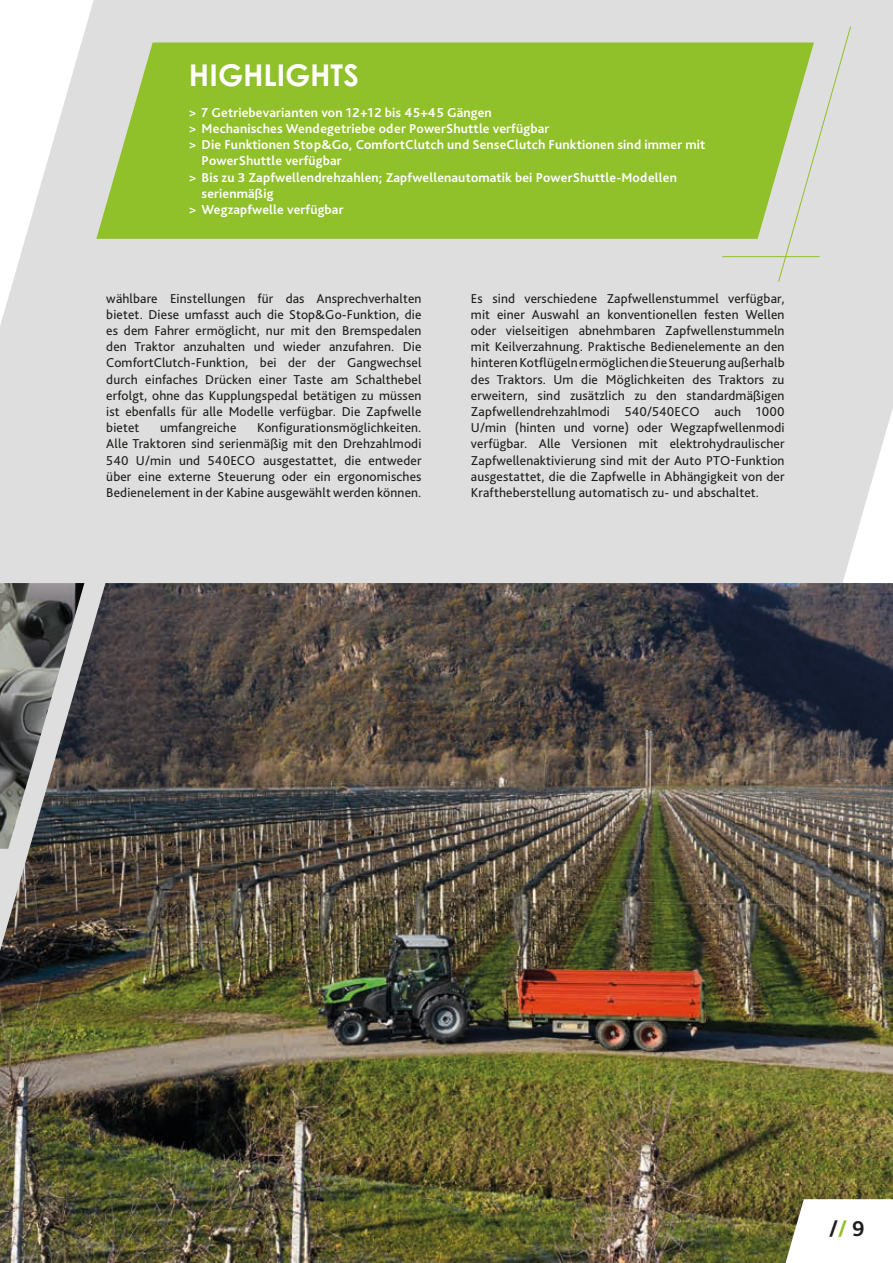
<style>
.page{position:relative;width:893px;height:1263px;background:#fff}
.page>*{position:absolute;margin:0;border:0;box-sizing:border-box;transform-origin:0 0}
.t1{font:700 30px "Century Gothic Pro";letter-spacing:.005em;color:#fff}
.t2{font:700 22.5px "Bliss Pro";color:#1d1d1b}
.t3{font:13.5px/16.2px "Bliss Pro";letter-spacing:.01em;color:#1d1d1b;text-align:justify}
.t4{font:700 13.5px "Bliss Pro";letter-spacing:.01em;color:#fff}
.s1{color:#90c02a}
</style>
<div class="page">
<div style="left:0;top:0;width:893px;height:583px;background:#dfdede"></div>
<div style="left:96px;top:43px;width:682px;height:196px;background:#90c02a"></div>
<img style="left:0;top:583px;width:893px;height:680px">
<img style="left:0;top:583px;width:84px;height:266px">
<svg style="left:778px;top:26px;width:73px;height:257px;background:#d4d9c5"></svg>
<hr style="left:722px;top:256px;width:97px;height:1px;background:#90c02a">
<svg style="left:785px;top:1199px;width:108px;height:64px"></svg>
<h1 class="t1" style="left:189px;top:56px;width:172px">HIGHLIGHTS</h1>
<p class="t4" style="left:189px;top:104px;width:304px">&gt; 7 Getriebevarianten von 12+12 bis 45+45 Gängen</p>
<p class="t4" style="left:189px;top:120px;width:362px">&gt; Mechanisches Wendegetriebe oder PowerShuttle verfügbar</p>
<p class="t4" style="left:189px;top:136px;width:518px">&gt; Die Funktionen Stop&amp;Go, ComfortClutch und SenseClutch Funktionen sind immer mit</p>
<p class="t4" style="left:202px;top:152px;width:142px">PowerShuttle verfügbar</p>
<p class="t4" style="left:189px;top:169px;width:490px">&gt; Bis zu 3 Zapfwellendrehzahlen; Zapfwellenautomatik bei PowerShuttle-Modellen</p>
<p class="t4" style="left:202px;top:185px;width:73px">serienmäßig</p>
<p class="t4" style="left:189px;top:201px;width:156px">&gt; Wegzapfwelle verfügbar</p>
<p class="t3" style="left:106px;top:290px;width:317px">wählbare Einstellungen für das Ansprechverhalten bietet. Diese umfasst auch die Stop&amp;Go-Funktion, die es dem Fahrer ermöglicht, nur mit den Bremspedalen den Traktor anzuhalten und wieder anzufahren. Die ComfortClutch-Funktion, bei der der Gangwechsel durch einfaches Drücken einer Taste am Schalthebel erfolgt, ohne das Kupplungspedal betätigen zu müssen ist ebenfalls für alle Modelle verfügbar. Die Zapfwelle bietet</p>
<p class="t3" style="left:106px;top:420px;width:317px;text-indent:151px">Konfigurationsmöglichkeiten.<br>Alle Traktoren sind serienmäßig mit den Drehzahlmodi 540 U/min und 540ECO ausgestattet, die entweder über eine externe Steuerung oder ein ergonomisches Bedienelement in der Kabine ausgewählt werden können.</p>
<p class="t3" style="left:160px;top:420px;width:78px">umfangreiche</p>
<p class="t3" style="left:471px;top:290px;width:315px">Es sind verschiedene Zapfwellenstummel verfügbar, mit einer Auswahl an konventionellen festen Wellen oder vielseitigen abnehmbaren Zapfwellenstummeln mit Keilverzahnung. Praktische Bedienelemente an den hinteren Kotflügeln ermöglichen die Steuerung außerhalb des Traktors. Um die Möglichkeiten des Traktors zu erweitern, sind zusätzlich zu den standardmäßigen Zapfwellendrehzahlmodi 540/540ECO auch 1000<br>U/min (hinten und vorne) oder Wegzapfwellenmodi verfügbar. Alle Versionen mit elektrohydraulischer Zapfwellenaktivierung sind mit der Auto PTO-Funktion ausgestattet, die die Zapfwelle in Abhängigkeit von der Kraftheberstellung automatisch zu- und abschaltet.</p>
<h2 class="t2" style="left:829px;top:1215px;width:37px">/<span class="s1">/</span> 9</h2>
</div>
